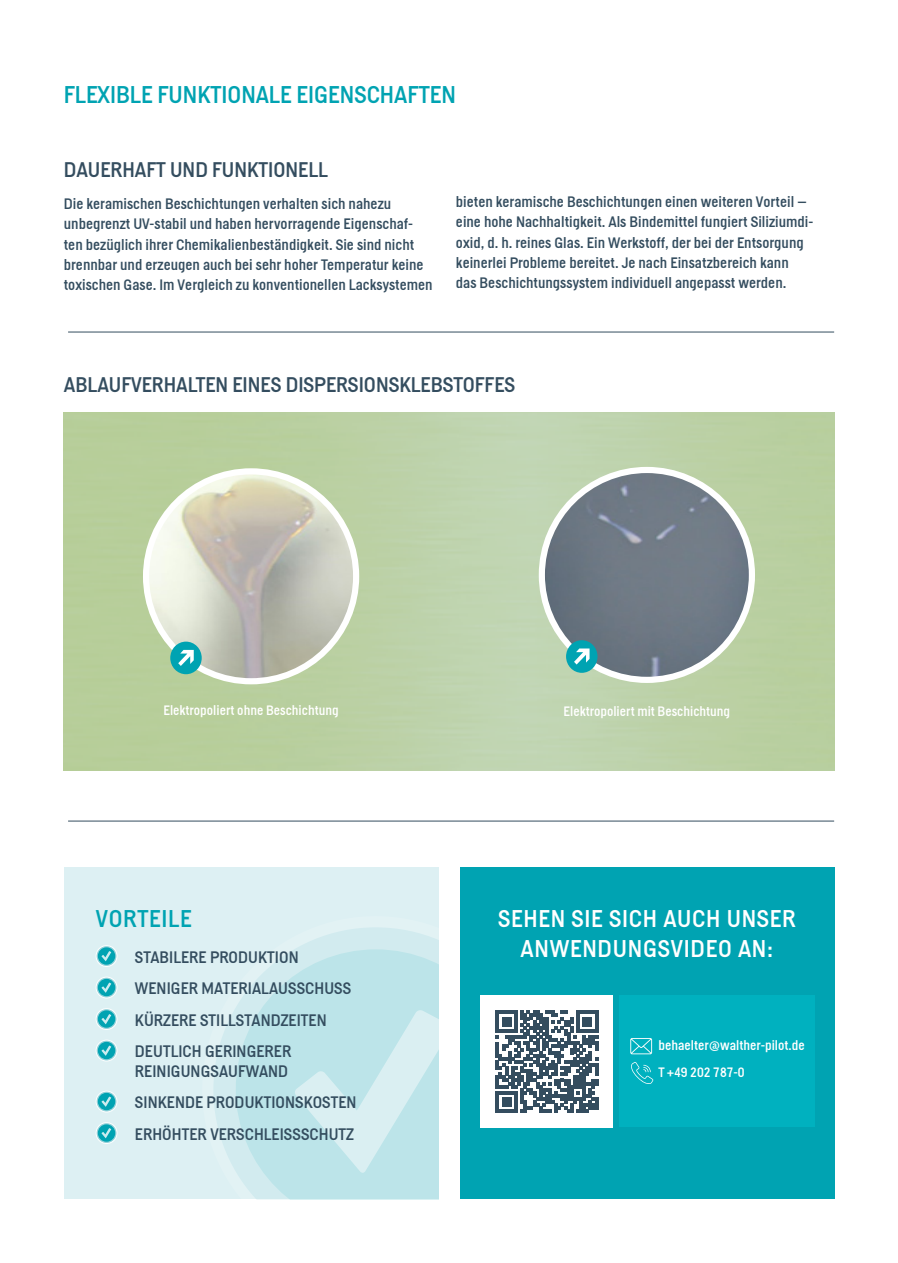
<style>
.page{position:relative;width:898px;height:1263px;background:#fff}
.page>*{position:absolute;margin:0;border:0;box-sizing:border-box;transform-origin:0 0}
._02_Headline_16_20pt{font:24px/30px "Helsinki";letter-spacing:.03em;color:#fff;text-align:center}
._01_subhead_E_10_8_1{font:24px "Helsinki";color:#00a3b2}
._01_subhead_E_10_8_1-2{font:24px "Helsinki";letter-spacing:.03em;color:#00a3b2}
.t1{font:21px "Helsinki";color:#344d5f}
.txt_inhalt_D_8_5_11p{font:16.5px/19.5px "Helsinki";letter-spacing:.005em;color:#344d5f}
.t2{font:15px/20.2px "Helsinki";color:#344d5f}
.t3{font:13.5px "Helsinki";color:#fff}
</style>
<div class="page">
<div style="left:64px;top:867px;width:374px;height:332px;background:#ddf0f3"></div>
<svg style="left:214px;top:928px;width:224px;height:242px"></svg>
<svg style="left:236px;top:949px;width:202px;height:250px;fill:#bce4e9"></svg>
<svg style="left:294px;top:1009px;width:144px;height:164px"></svg>
<img style="left:64px;top:413px;width:769px;height:357px">
<div style="left:460px;top:867px;width:374px;height:332px;background:#00a3b2"></div>
<div style="left:480px;top:995px;width:132px;height:132px;background:#fff"></div>
<svg style="left:495px;top:1011px;width:103px;height:102px"></svg>
<div style="left:143px;top:468px;width:216px;height:216px;background:#fff;border-radius:50%"></div>
<img style="left:149px;top:474px;width:204px;height:204px;border-radius:102px">
<div style="left:171px;top:643px;width:30px;height:30px;background:#00a3b2;border-radius:50%"></div>
<div style="left:170px;top:642px;width:32px;height:32px;border:2px solid #00a3b2;border-radius:50%"></div>
<svg style="left:178px;top:650px;width:16px;height:16px"></svg>
<div style="left:538px;top:467px;width:216px;height:216px;background:#fff;border-radius:50%"></div>
<img style="left:544px;top:473px;width:204px;height:204px;border-radius:102px">
<div style="left:567px;top:641px;width:29px;height:31px;background:#00a3b2;border-radius:50%"></div>
<div style="left:566px;top:640px;width:31px;height:33px;border:2px solid #00a3b2;border-radius:50%"></div>
<svg style="left:574px;top:648px;width:15px;height:16px"></svg>
<svg style="left:96px;top:945px;width:21px;height:22px"></svg>
<div style="left:98px;top:947px;width:17px;height:18px;background:#00a3b2;border-radius:50%"></div>
<svg style="left:101px;top:951px;width:10px;height:10px"></svg>
<svg style="left:96px;top:977px;width:21px;height:21px"></svg>
<div style="left:98px;top:979px;width:17px;height:17px;background:#00a3b2;border-radius:50%"></div>
<svg style="left:101px;top:982px;width:10px;height:11px"></svg>
<svg style="left:96px;top:1008px;width:21px;height:22px"></svg>
<div style="left:98px;top:1010px;width:17px;height:18px;background:#00a3b2;border-radius:50%"></div>
<svg style="left:101px;top:1014px;width:10px;height:10px"></svg>
<svg style="left:96px;top:1040px;width:21px;height:21px"></svg>
<div style="left:98px;top:1042px;width:17px;height:17px;background:#00a3b2;border-radius:50%"></div>
<svg style="left:101px;top:1045px;width:10px;height:11px"></svg>
<svg style="left:96px;top:1091px;width:21px;height:21px"></svg>
<div style="left:98px;top:1093px;width:17px;height:17px;background:#00a3b2;border-radius:50%"></div>
<svg style="left:101px;top:1096px;width:10px;height:11px"></svg>
<svg style="left:96px;top:1122px;width:21px;height:22px"></svg>
<div style="left:98px;top:1124px;width:17px;height:18px;background:#00a3b2;border-radius:50%"></div>
<svg style="left:101px;top:1128px;width:10px;height:10px"></svg>
<hr style="left:68px;top:821px;width:765px;height:1px;background:#344d5f">
<hr style="left:68px;top:332px;width:765px;height:1px;background:#344d5f">
<div style="left:619px;top:995px;width:195px;height:132px;background:#00b1bf"></div>
<svg style="left:630px;top:1038px;width:21px;height:16px"></svg>
<svg style="left:631px;top:1062px;width:22px;height:22px"></svg>
<p class="_01_subhead_E_10_8_1" style="left:64px;top:80px;width:393px">FLEXIBLE FUNKTIONALE EIGENSCHAFTEN</p>
<p class="t1" style="left:64px;top:157px;width:265px">DAUERHAFT UND FUNKTIONELL</p>
<p class="t2" style="left:64px;top:193px;width:370px">Die keramischen Beschichtungen verhalten sich nahezu unbegrenzt UV-stabil und haben hervorragende Eigenschaf&shy;ten bezüglich ihrer Chemikalienbeständigkeit. Sie sind nicht brennbar und erzeugen auch bei sehr hoher Temperatur keine toxischen Gase. Im Vergleich zu konventionellen Lacksystemen</p>
<p class="t2" style="left:456px;top:191px;width:359px">bieten keramische Beschichtungen einen weiteren Vorteil – eine hohe Nachhaltigkeit. Als Bindemittel fungiert Siliziumdi&shy;oxid, d. h. reines Glas. Ein Werkstoff, der bei der Entsorgung keinerlei Probleme bereitet. Je nach Einsatzbereich kann<br>das Beschichtungssystem individuell angepasst werden.</p>
<p class="t1" style="left:64px;top:372px;width:453px">ABLAUFVERHALTEN EINES DISPERSIONSKLEBSTOFFES</p>
<p class="t3" style="left:163px;top:702px;width:177px">Elektropoliert ohne Beschichtung</p>
<p class="t3" style="left:563px;top:704px;width:168px">Elektropoliert mit Beschichtung</p>
<p class="_01_subhead_E_10_8_1-2" style="left:96px;top:905px;width:97px">VORTEILE</p>
<p class="txt_inhalt_D_8_5_11p" style="left:135px;top:946px;width:165px">STABILERE PRODUKTION</p>
<p class="txt_inhalt_D_8_5_11p" style="left:135px;top:978px;width:218px">WENIGER MATERIALAUSSCHUSS</p>
<p class="txt_inhalt_D_8_5_11p" style="left:135px;top:1009px;width:193px">KÜRZERE STILLSTANDZEITEN</p>
<p class="txt_inhalt_D_8_5_11p" style="left:135px;top:1041px;width:158px">DEUTLICH GERINGERER<br>REINIGUNGSAUFWAND</p>
<p class="txt_inhalt_D_8_5_11p" style="left:135px;top:1092px;width:223px">SINKENDE PRODUKTIONSKOSTEN</p>
<p class="txt_inhalt_D_8_5_11p" style="left:135px;top:1123px;width:220px">ERHÖHTER VERSCHLEISSSCHUTZ</p>
<p class="_02_Headline_16_20pt" style="left:498px;top:903px;width:299px">SEHEN SIE SICH AUCH UNSER<br>ANWENDUNGSVIDEO AN:</p>
<p class="t3" style="left:658px;top:1038px;width:148px">behaelter@walther-pilot.de</p>
<p class="t3" style="left:658px;top:1065px;width:88px">T +49 202 787-0</p>
</div>
